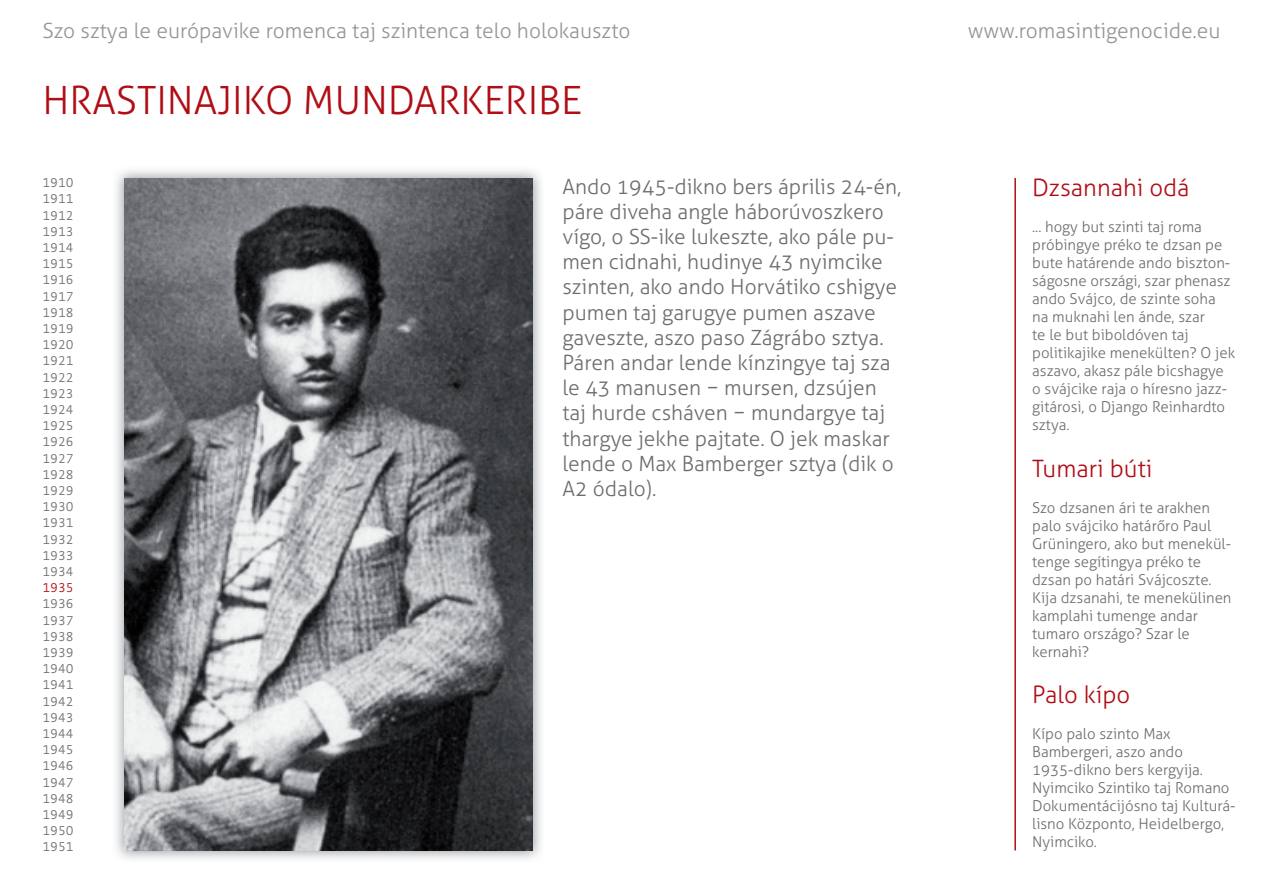
<style>
.page{position:relative;width:1263px;height:893px;background:#fff}
.page>*{position:absolute;margin:0;border:0;box-sizing:border-box;transform-origin:0 0}
.t1{font:300 39px "Aller";color:#b00d15}
.t2{font:300 24px "Aller";color:#b00d15}
.t3{font:300 21px/25.2px "Aller";color:#6c6d70}
.t4{font:300 21px "Aller";color:#939598}
.t5{font:300 15px/18px "Aller";color:#6c6d70}
.t6{font:300 13.5px/16.2px "Strada TF";color:#6c6d70;text-align:justify}
.t7{font:300 13.5px "Strada TF";color:#b00d15}
</style>
<div class="page">
<img style="left:116px;top:170px;width:425px;height:689px">
<img style="left:124px;top:178px;width:409px;height:672px">
<hr style="left:1014px;top:178px;width:2px;height:672px;background:#b00d15">
<h3 class="t4" style="left:43px;top:18px;width:589px">Szo sztya le európavike romenca taj szintenca telo holokauszto</h3>
<h3 class="t4" style="left:968px;top:18px;width:254px">www.romasintigenocide.eu</h3>
<h1 class="t1" style="left:43px;top:76px;width:541px">HRASTINAJIKO MUNDARKERIBE</h1>
<p class="t6" style="left:43px;top:175px;width:33px">1910<br>1911<br>1912<br>1913<br>1914<br>1915<br>1916<br>1917<br>1918<br>1919<br>1920<br>1921<br>1922<br>1923<br>1924<br>1925<br>1926<br>1927<br>1928<br>1929<br>1930<br>1931<br>1932<br>1933<br>1934</p>
<p class="t7" style="left:43px;top:580px;width:33px">1935</p>
<p class="t6" style="left:43px;top:596px;width:33px">1936<br>1937<br>1938<br>1939<br>1940<br>1941<br>1942<br>1943<br>1944<br>1945<br>1946<br>1947<br>1948<br>1949<br>1950<br>1951</p>
<p class="t3" style="left:562px;top:174px;width:340px">Ando 1945-dikno bers április 24-én, páre diveha angle háborúvoszkero vígo, o SS-ike lukeszte, ako pále pu&shy;men cidnahi, hudinye 43 nyimcike szinten, ako ando Horvátiko cshigye pumen taj garugye pumen aszave gaveszte, aszo paso Zágrábo sztya.<br>Páren andar lende kínzingye taj sza le 43 manusen − mursen, dzsújen taj hurde csháven − mundargye taj thargye jekhe pajtate. O jek maskar lende o Max Bamberger sztya (dik o<br>A2 ódalo).</p>
<h2 class="t2" style="left:1032px;top:173px;width:159px">Dzsannahi odá</h2>
<p class="t5" style="left:1032px;top:217px;width:204px">... hogy but szinti taj roma próbingye préko te dzsan pe bute határende ando biszton&shy;ságosne országi, szar phenasz ando Svájco, de szinte soha na muknahi len ánde, szar<br>te le but biboldóven taj politikajike menekülten? O jek aszavo, akasz pále bicshagye o svájcike raja o híresno jazz&shy;gitárosi, o Django Reinhardto sztya.</p>
<h2 class="t2" style="left:1032px;top:454px;width:122px">Tumari búti</h2>
<p class="t5" style="left:1032px;top:498px;width:201px">Szo dzsanen ári te arakhen palo svájciko határőro Paul<br>Grüningero, ako but menekül&shy;tenge segítingya préko te dzsan po határi Svájcoszte.<br>Kija dzsanahi, te menekülinen kamplahi tumenge andar tumaro országo? Szar le kernahi?</p>
<h2 class="t2" style="left:1032px;top:680px;width:100px">Palo kípo</h2>
<p class="t5" style="left:1032px;top:725px;width:205px">Kípo palo szinto Max<br>Bambergeri, aszo ando<br>1935-dikno bers kergyija.<br>Nyimciko Szintiko taj Romano<br>Dokumentácijósno taj Kulturá&shy;lisno Központo, Heidelbergo,<br>Nyimciko.</p>
</div>
